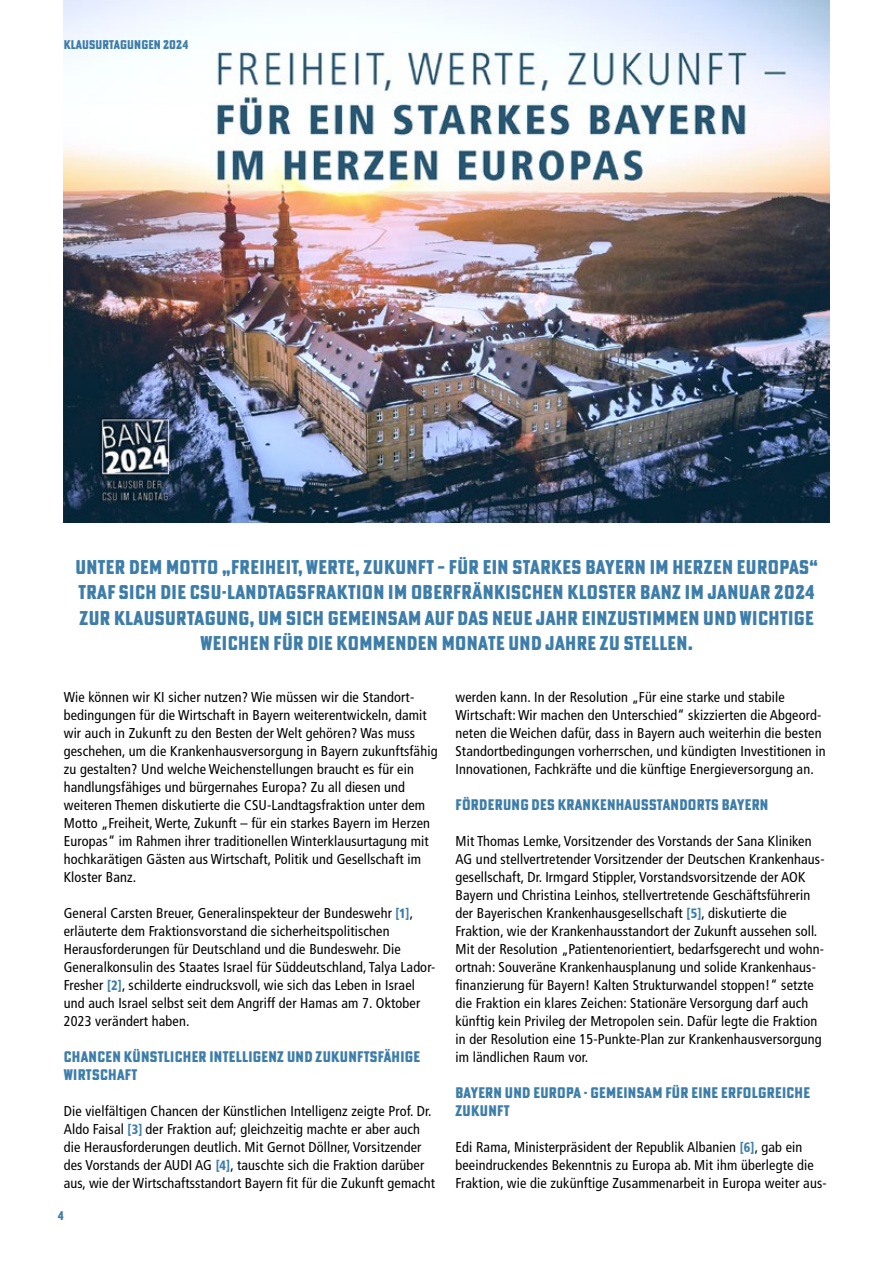
<style>
.page{position:relative;width:893px;height:1263px;background:#fff}
.page>*{position:absolute;margin:0;border:0;box-sizing:border-box;transform-origin:0 0}
.t1{font:800 19.5px/25.5px "Poster Gothic Ex Cond ATF";letter-spacing:.02em;color:#3d7da9;text-align:center}
.t2{font:800 15px/18px "Poster Gothic Ex Cond ATF";letter-spacing:.02em;color:#3d7da9}
.t3{font:condensed 14.25px/18px "Frutiger LT Pro";letter-spacing:.01em;color:#000}
.t4{font:800 12.3px "Poster Gothic Ex Cond ATF";letter-spacing:.01em;color:#3d7da9}
.s1{font-weight:900;font-size:13.5px;color:#3d7da9}
</style>
<div class="page">
<img style="left:64px;top:0;width:765px;height:522px">
<p class="t4" style="left:64px;top:36px;width:126px">KLAUSURTAGUNGEN 2024</p>
<p class="t1" style="left:75px;top:554px;width:744px">UNTER DEM MOTTO „FREIHEIT, WERTE, ZUKUNFT – FÜR EIN STARKES BAYERN IM HERZEN EUROPAS“ TRAF SICH DIE CSU-LANDTAGSFRAKTION IM OBERFRÄNKISCHEN KLOSTER BANZ IM JANUAR 2024<br>ZUR KLAUSURTAGUNG, UM SICH GEMEINSAM AUF DAS NEUE JAHR EINZUSTIMMEN UND WICHTIGE WEICHEN FÜR DIE KOMMENDEN MONATE UND JAHRE ZU STELLEN.</p>
<p class="t3" style="left:64px;top:688px;width:375px">Wie können wir KI sicher nutzen? Wie müssen wir die Standort&shy;bedingungen für die Wirtschaft in Bayern weiterentwickeln, damit wir auch in Zukunft zu den Besten der Welt gehören? Was muss geschehen, um die Krankenhausversorgung in Bayern zukunftsfähig zu gestalten? Und welche Weichenstellungen braucht es für ein handlungsfähiges und bürgernahes Europa? Zu all diesen und weiteren Themen diskutierte die CSU-Landtagsfraktion unter dem Motto „Freiheit, Werte, Zukunft – für ein starkes Bayern im Herzen Europas“ im Rahmen ihrer traditionellen Winterklausurtagung mit hochkarätigen Gästen aus Wirtschaft, Politik und Gesellschaft im Kloster Banz.</p>
<p class="t3" style="left:64px;top:904px;width:373px">General Carsten Breuer, Generalinspekteur der Bundeswehr <span class="s1">[1]</span>, erläuterte dem Fraktionsvorstand die sicherheitspolitischen Herausforderungen für Deutschland und die Bundeswehr. Die Generalkonsulin des Staates Israel für Süddeutschland, Talya Lador-Fresher <span class="s1">[2]</span>, schilderte eindrucksvoll, wie sich das Leben in Israel und auch Israel selbst seit dem Angriff der Hamas am 7. Oktober 2023 verändert haben.</p>
<p class="t2" style="left:64px;top:1047px;width:358px">CHANCEN KÜNSTLICHER INTELLIGENZ UND ZUKUNFTSFÄHIGE<br>WIRTSCHAFT</p>
<p class="t3" style="left:64px;top:1102px;width:373px">Die vielfältigen Chancen der Künstlichen Intelligenz zeigte Prof. Dr.<br>Aldo Faisal <span class="s1">[3]</span> der Fraktion auf; gleichzeitig machte er aber auch die Herausforderungen deutlich. Mit Gernot Döllner, Vorsitzender des Vorstands der AUDI AG <span class="s1">[4]</span>, tauschte sich die Fraktion darüber aus, wie der Wirtschaftsstandort Bayern fit für die Zukunft gemacht</p>
<p class="t4" style="left:58px;top:1208px;width:8px">4</p>
<p class="t3" style="left:455px;top:688px;width:372px">werden kann. In der Resolution „Für eine starke und stabile Wirtschaft: Wir machen den Unterschied“ skizzierten die Abgeord&shy;neten die Weichen dafür, dass in Bayern auch weiterhin die besten Standortbedingungen vorherrschen, und kündigten Investitionen in Innovationen, Fachkräfte und die künftige Energieversorgung an.</p>
<p class="t2" style="left:455px;top:795px;width:314px">FÖRDERUNG DES KRANKENHAUSSTANDORTS BAYERN</p>
<p class="t3" style="left:455px;top:832px;width:371px">Mit Thomas Lemke, Vorsitzender des Vorstands der Sana Kliniken AG und stellvertretender Vorsitzender der Deutschen Krankenhaus&shy;gesellschaft, Dr. Irmgard Stippler, Vorstandsvorsitzende der AOK Bayern und Christina Leinhos, stellvertretende Geschäftsführerin der Bayerischen Krankenhausgesellschaft <span class="s1">[5]</span>, diskutierte die Fraktion, wie der Krankenhausstandort der Zukunft aussehen soll.<br>Mit der Resolution „Patientenorientiert, bedarfsgerecht und wohn&shy;ortnah: Souveräne Krankenhausplanung und solide Krankenhaus&shy;finanzierung für Bayern! Kalten Strukturwandel stoppen!“ setzte die Fraktion ein klares Zeichen: Stationäre Versorgung darf auch künftig kein Privileg der Metropolen sein. Dafür legte die Fraktion in der Resolution eine 15-Punkte-Plan zur Krankenhausversorgung im ländlichen Raum vor.</p>
<p class="t2" style="left:455px;top:1083px;width:356px">BAYERN UND EUROPA - GEMEINSAM FÜR EINE ERFOLGREICHE<br>ZUKUNFT</p>
<p class="t3" style="left:455px;top:1138px;width:373px">Edi Rama, Ministerpräsident der Republik Albanien <span class="s1">[6]</span>, gab ein beeindruckendes Bekenntnis zu Europa ab. Mit ihm überlegte die<br>Fraktion, wie die zukünftige Zusammenarbeit in Europa weiter aus-</p>
</div>
